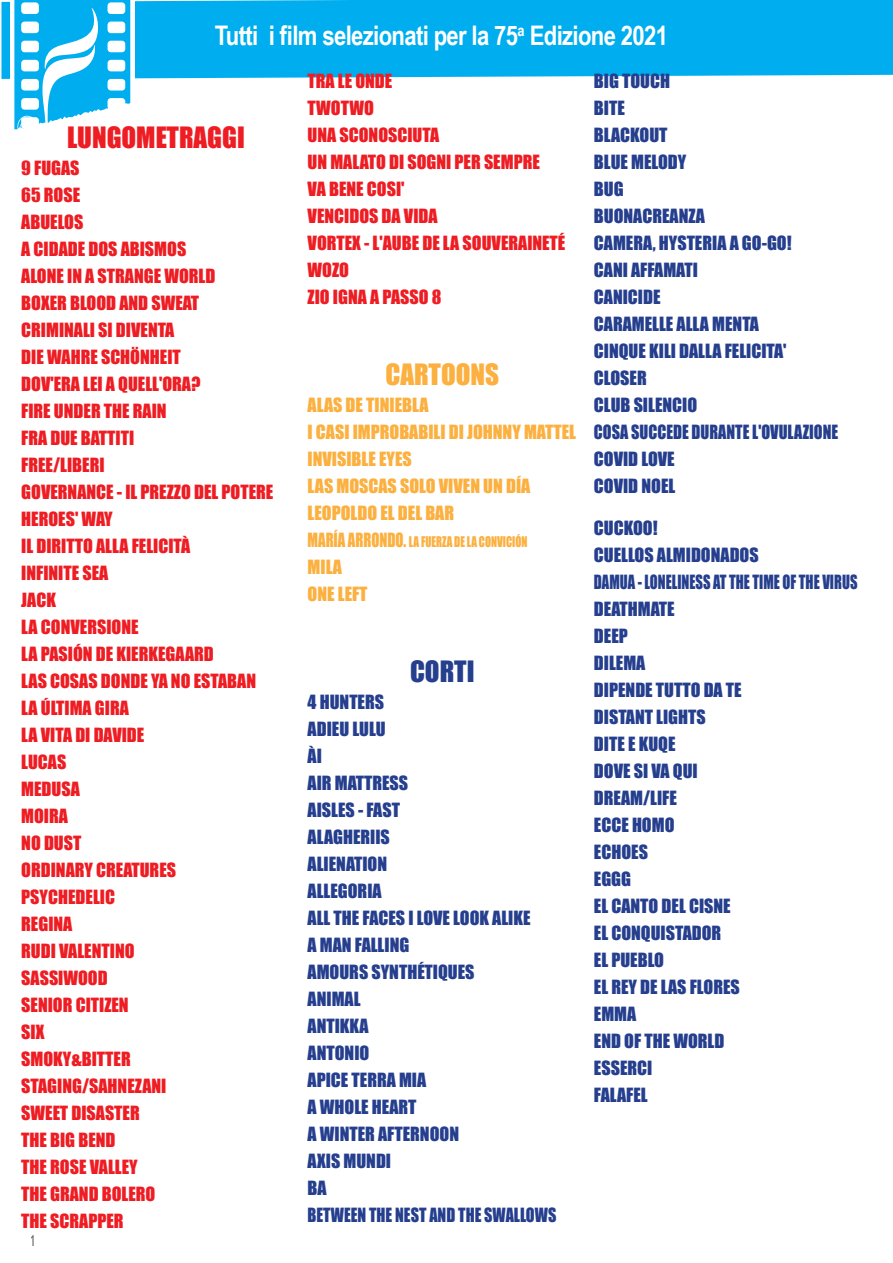
<style>
.page{position:relative;width:893px;height:1263px;background:#fff}
.page>*{position:absolute;margin:0;border:0;box-sizing:border-box;transform-origin:0 0}
.t1{font:700 27px "Arial Narrow";letter-spacing:-.025em;color:#fff}
.t2{font:27px "Impact";color:#ee1d23}
.t3{font:27px "Impact";color:#fbb03f}
.t4{font:27px "Impact";color:#253f8e}
.t5{font:18px/27px "Impact";color:#253f8e}
.t6{font:18px/27px "Impact";color:#ee1d23}
.t7{font:18px/27px "Impact";color:#fbb03f}
.t8{font:15px "Arial Narrow";color:#231f20}
.t9{font:13.5px "Impact";color:#fbb03f;scale:.82 1}
.s1{font-size:18px}
</style>
<div class="page">
<div style="left:2px;top:0;width:891px;height:79px;background:#00aeef"></div>
<div style="left:10px;top:0;width:125px;height:79px;background:#fff"></div>
<svg style="left:14px;top:0;width:116px;height:130px"></svg>
<h1 class="t1" style="left:215px;top:20px;width:455px">Tutti i film selezionati per la 75<sup>a</sup> Edizione 2021</h1>
<h1 class="t2" style="left:67px;top:120px;width:179px">LUNGOMETRAGGI</h1>
<p class="t6" style="left:21px;top:154px;width:254px">9 FUGAS<br>65 ROSE<br>ABUELOS<br>A CIDADE DOS ABISMOS<br>ALONE IN A STRANGE WORLD<br>BOXER BLOOD AND SWEAT<br>CRIMINALI SI DIVENTA<br>DIE WAHRE SCHÖNHEIT<br>DOV'ERA LEI A QUELL'ORA?<br>FIRE UNDER THE RAIN<br>FRA DUE BATTITI<br>FREE/LIBERI<br>GOVERNANCE - IL PREZZO DEL POTERE<br>HEROES' WAY<br>IL DIRITTO ALLA FELICITÀ<br>INFINITE SEA<br>JACK<br>LA CONVERSIONE<br>LA PASIÓN DE KIERKEGAARD<br>LAS COSAS DONDE YA NO ESTABAN<br>LA ÚLTIMA GIRA<br>LA VITA DI DAVIDE<br>LUCAS<br>MEDUSA<br>MOIRA<br>NO DUST<br>ORDINARY CREATURES<br>PSYCHEDELIC<br>REGINA<br>RUDI VALENTINO<br>SASSIWOOD<br>SENIOR CITIZEN<br>SIX<br>SMOKY&amp;BITTER<br>STAGING/SAHNEZANI<br>SWEET DISASTER<br>THE BIG BEND<br>THE ROSE VALLEY<br>THE GRAND BOLERO<br>THE SCRAPPER</p>
<p class="t8" style="left:30px;top:1232px;width:8px">1</p>
<p class="t6" style="left:308px;top:67px;width:259px">TRA LE ONDE<br>TWOTWO<br>UNA SCONOSCIUTA<br>UN MALATO DI SOGNI PER SEMPRE<br>VA BENE COSI'<br>VENCIDOS DA VIDA<br>VORTEX - L'AUBE DE LA SOUVERAINETÉ<br>WOZO<br>ZIO IGNA A PASSO 8</p>
<h1 class="t3" style="left:385px;top:357px;width:115px">CARTOONS</h1>
<p class="t7" style="left:308px;top:391px;width:270px">ALAS DE TINIEBLA<br>I CASI IMPROBABILI DI JOHNNY MATTEL<br>INVISIBLE EYES<br>LAS MOSCAS SOLO VIVEN UN DÍA<br>LEOPOLDO EL DEL BAR</p>
<p class="t9" style="left:308px;top:533px;width:270px"><span class="s1">MARÍA ARRONDO.</span> LA FUERZA DE LA CONVICIÓN</p>
<p class="t7" style="left:308px;top:553px;width:62px">MILA<br>ONE LEFT</p>
<h1 class="t4" style="left:410px;top:654px;width:66px">CORTI</h1>
<p class="t5" style="left:308px;top:688px;width:250px">4 HUNTERS<br>ADIEU LULU<br>ÀI<br>AIR MATTRESS<br>AISLES - FAST<br>ALAGHERIIS<br>ALIENATION<br>ALLEGORIA<br>ALL THE FACES I LOVE LOOK ALIKE<br>A MAN FALLING<br>AMOURS SYNTHÉTIQUES<br>ANIMAL<br>ANTIKKA<br>ANTONIO<br>APICE TERRA MIA<br>A WHOLE HEART<br>A WINTER AFTERNOON<br>AXIS MUNDI<br>BA<br>BETWEEN THE NEST AND THE SWALLOWS</p>
<p class="t5" style="left:594px;top:67px;width:246px">BIG TOUCH<br>BITE<br>BLACKOUT<br>BLUE MELODY<br>BUG<br>BUONACREANZA<br>CAMERA, HYSTERIA A GO-GO!<br>CANI AFFAMATI<br>CANICIDE<br>CARAMELLE ALLA MENTA<br>CINQUE KILI DALLA FELICITA'<br>CLOSER<br>CLUB SILENCIO<br>COSA SUCCEDE DURANTE L'OVULAZIONE<br>COVID LOVE<br>COVID NOEL</p>
<p class="t5" style="left:594px;top:514px;width:265px">CUCKOO!<br>CUELLOS ALMIDONADOS<br>DAMUA - LONELINESS AT THE TIME OF THE VIRUS<br>DEATHMATE<br>DEEP<br>DILEMA<br>DIPENDE TUTTO DA TE<br>DISTANT LIGHTS<br>DITE E KUQE<br>DOVE SI VA QUI<br>DREAM/LIFE<br>ECCE HOMO<br>ECHOES<br>EGGG<br>EL CANTO DEL CISNE<br>EL CONQUISTADOR<br>EL PUEBLO<br>EL REY DE LAS FLORES<br>EMMA<br>END OF THE WORLD<br>ESSERCI<br>FALAFEL</p>
</div>
